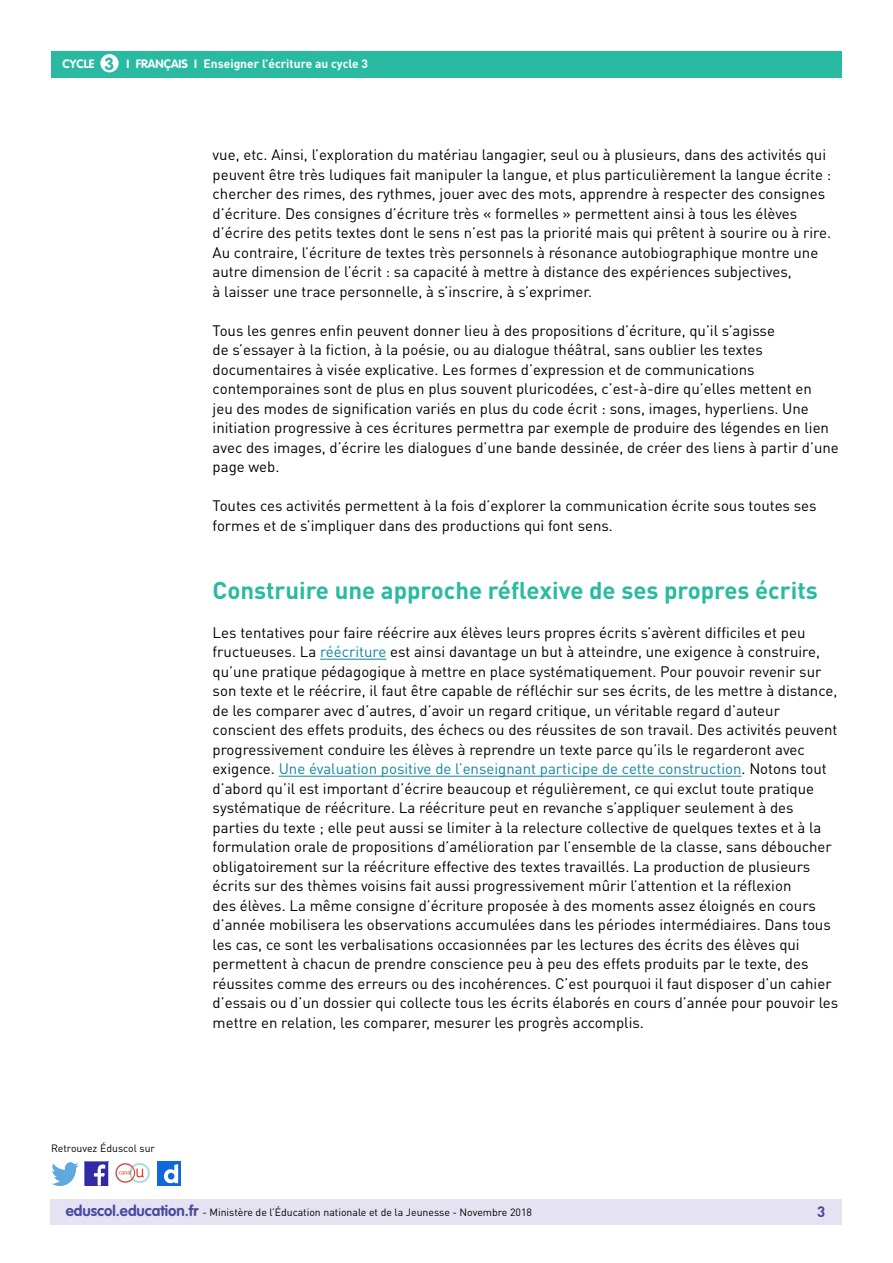
<style>
.page{position:relative;width:893px;height:1263px;background:#fff}
.page>*{position:absolute;margin:0;border:0;box-sizing:border-box;transform-origin:0 0}
.t1{font:700 24px "DIN Pro";color:#2abaa2}
.t2{font:700 17.25px "VAG Rounded Std";color:#2abaa2}
.t3{font:15px/19.5px "DIN Pro";color:#000}
.t4{font:700 15px "DIN Pro";color:#4b499e}
.t5{font:700 12px "DIN Pro";color:#fff}
.t6{font:700 12px "VAG Rounded Std";color:#fff}
.t7{font:10.5px "DIN Pro";color:#000}
.s1{color:#0e869e}
.s2{font-family:"VAG Rounded Std";font-weight:700;font-size:15px;color:#4b499e}
</style>
<div class="page">
<div style="left:50px;top:1199px;width:791px;height:26px;background:#e5e3f2"></div>
<div style="left:51px;top:51px;width:791px;height:27px;background:#2abaa2"></div>
<div style="left:100px;top:54px;width:19px;height:18px;background:#fff;border-radius:50%"></div>
<img style="left:85px;top:1162px;width:23px;height:23px">
<img style="left:51px;top:1163px;width:28px;height:22px">
<img style="left:158px;top:1162px;width:22px;height:23px">
<img style="left:115px;top:1162px;width:35px;height:21px">
<hr style="left:320px;top:659px;width:66px;height:1px;background:#0e869e">
<hr style="left:279px;top:776px;width:462px;height:1px;background:#0e869e">
<p class="t2" style="left:105px;top:53px;width:11px">3</p>
<p class="t5" style="left:204px;top:56px;width:166px">Enseigner l’écriture au cycle 3</p>
<p class="t6" style="left:63px;top:57px;width:33px">CYCLE</p>
<p class="t6" style="left:127px;top:57px;width:72px">I FRANÇAIS I</p>
<p class="t3" style="left:213px;top:145px;width:620px">vue, etc. Ainsi, l’exploration du matériau langagier, seul ou à plusieurs, dans des activités qui peuvent être très ludiques fait manipuler la langue, et plus particulièrement la langue écrite : chercher des rimes, des rythmes, jouer avec des mots, apprendre à respecter des consignes d’écriture. Des consignes d’écriture très « formelles » permettent ainsi à tous les élèves d’écrire des petits textes dont le sens n’est pas la priorité mais qui prêtent à sourire ou à rire.<br>Au contraire, l’écriture de textes très personnels à résonance autobiographique montre une autre dimension de l’écrit : sa capacité à mettre à distance des expériences subjectives,<br>à laisser une trace personnelle, à s’inscrire, à s’exprimer.</p>
<p class="t3" style="left:213px;top:320px;width:628px">Tous les genres enfin peuvent donner lieu à des propositions d’écriture, qu’il s’agisse<br>de s’essayer à la fiction, à la poésie, ou au dialogue théâtral, sans oublier les textes documentaires à visée explicative. Les formes d’expression et de communications contemporaines sont de plus en plus souvent pluricodées, c’est-à-dire qu’elles mettent en<br>jeu des modes de signification variés en plus du code écrit : sons, images, hyperliens. Une initiation progressive à ces écritures permettra par exemple de produire des légendes en lien avec des images, d’écrire les dialogues d’une bande dessinée, de créer des liens à partir d’une page web.</p>
<p class="t3" style="left:213px;top:496px;width:605px">Toutes ces activités permettent à la fois d’explorer la communication écrite sous toutes ses formes et de s’impliquer dans des productions qui font sens.</p>
<p class="t7" style="left:51px;top:1141px;width:106px">Retrouvez Éduscol sur</p>
<h1 class="t1" style="left:213px;top:574px;width:607px">Construire une approche réflexive de ses propres écrits</h1>
<p class="t3" style="left:213px;top:622px;width:627px">Les tentatives pour faire réécrire aux élèves leurs propres écrits s’avèrent difficiles et peu fructueuses. La <span class="s1">réécriture</span> est ainsi davantage un but à atteindre, une exigence à construire, qu’une pratique pédagogique à mettre en place systématiquement. Pour pouvoir revenir sur son texte et le réécrire, il faut être capable de réfléchir sur ses écrits, de les mettre à distance, de les comparer avec d’autres, d’avoir un regard critique, un véritable regard d’auteur conscient des effets produits, des échecs ou des réussites de son travail. Des activités peuvent progressivement conduire les élèves à reprendre un texte parce qu’ils le regarderont avec exigence. <span class="s1">Une évaluation positive de l’enseignant participe de cette construction</span>. Notons tout d’abord qu’il est important d’écrire beaucoup et régulièrement, ce qui exclut toute pratique systématique de réécriture. La réécriture peut en revanche s’appliquer seulement à des parties du texte ; elle peut aussi se limiter à la relecture collective de quelques textes et à la formulation orale de propositions d’amélioration par l’ensemble de la classe, sans déboucher obligatoirement sur la réécriture effective des textes travaillés. La production de plusieurs écrits sur des thèmes voisins fait aussi progressivement mûrir l’attention et la réflexion<br>des élèves. La même consigne d’écriture proposée à des moments assez éloignés en cours d’année mobilisera les observations accumulées dans les périodes intermédiaires. Dans tous les cas, ce sont les verbalisations occasionnées par les lectures des écrits des élèves qui permettent à chacun de prendre conscience peu à peu des effets produits par le texte, des réussites comme des erreurs ou des incohérences. C’est pourquoi il faut disposer d’un cahier d’essais ou d’un dossier qui collecte tous les écrits élaborés en cours d’année pour pouvoir les mettre en relation, les comparer, mesurer les progrès accomplis.</p>
<p class="t7" style="left:66px;top:1205px;width:468px"><span class="s2">eduscol.education.fr</span> - Ministère de l’Éducation nationale et de la Jeunesse - Novembre 2018</p>
<p class="t4" style="left:817px;top:1201px;width:10px">3</p>
</div>
